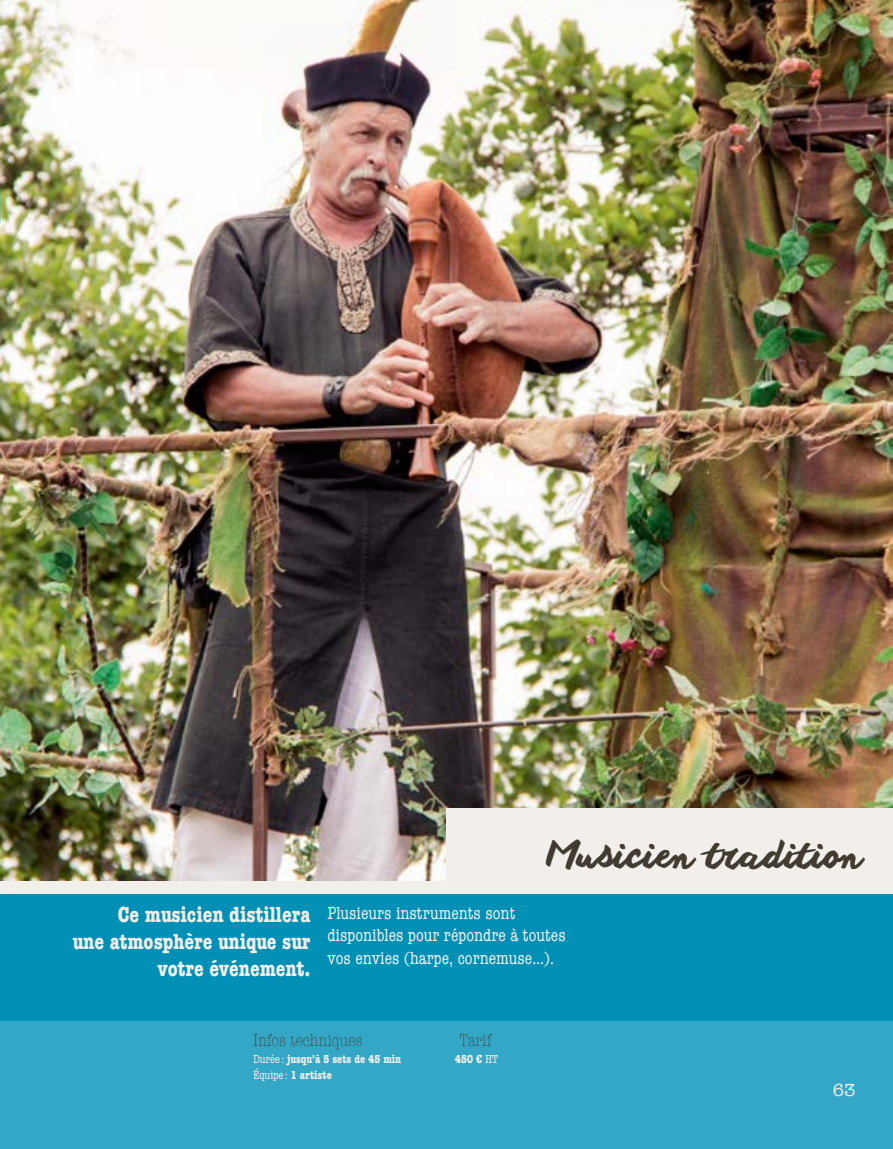
<style>
.page{position:relative;width:893px;height:1149px;background:#fff}
.page>*{position:absolute;margin:0;border:0;box-sizing:border-box;transform-origin:0 0}
.t1{font:37.5px "anothershabby";color:#413b31}
.t2{font:700 condensed 22.5px/27px "American Typewriter";color:#f2eeea;text-align:right}
.t3{font:condensed 18px/22.5px "American Typewriter";color:#f2eeea}
.t4{font:300 condensed 18px "American Typewriter";color:#413b31}
.t5{font:18px "American Typewriter";color:#f2eeea}
.t6{font:700 condensed 12px/16.5px "American Typewriter";color:#f2eeea}
.s1{font-weight:400}
</style>
<div class="page">
<div style="left:0;top:880px;width:446px;height:13px;background:#f2eeea"></div>
<div style="left:0;top:893px;width:893px;height:127px;background:#0090b6"></div>
<div style="left:0;top:1020px;width:893px;height:128px;background:#35a7c6"></div>
<img style="left:0;top:0;width:893px;height:880px">
<div style="left:446px;top:808px;width:447px;height:85px;background:#f2eeea"></div>
<h1 class="t1" style="left:547px;top:833px;width:317px">Musicien tradition</h1>
<p class="t2" style="left:73px;top:900px;width:239px">Ce musicien distillera<br>une atmosphère unique sur votre événement.</p>
<p class="t3" style="left:327px;top:900px;width:240px">Plusieurs instruments sont disponibles pour répondre à toutes vos envies (harpe, cornemuse…).</p>
<p class="t4" style="left:253px;top:1027px;width:111px">Infos techniques</p>
<p class="t6" style="left:253px;top:1049px;width:150px"><span class="s1">Durée :</span> jusqu’à 5 sets de 45 min<br><span class="s1">Équipe :</span> 1 artiste</p>
<p class="t4" style="left:459px;top:1027px;width:34px">Tarif</p>
<p class="t6" style="left:455px;top:1049px;width:45px">450 € <span class="s1">HT</span></p>
<p class="t5" style="left:833px;top:1076px;width:24px">63</p>
</div>
